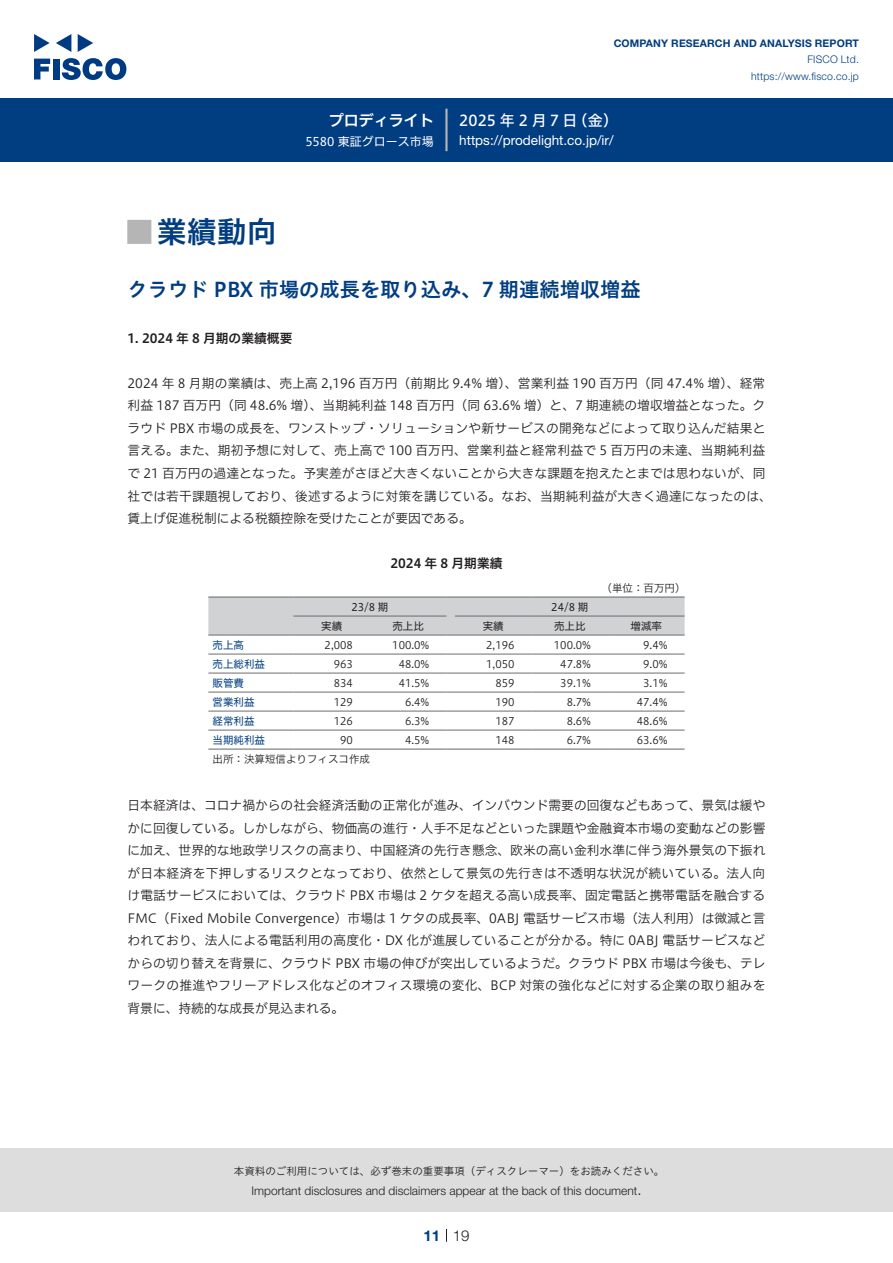
<style>
.page{position:relative;width:893px;height:1263px;background:#fff}
.page>*{position:absolute;margin:0;border:0;box-sizing:border-box;transform-origin:0 0}
.t1{font:30px "Hiragino UD Sans Std N W6";color:#003d81}
.t2{font:24px "Hiragino UD Sans Std N W6";color:#b5b5b6}
.中タイトル{font:20.25px "Hiragino UD Sans Std W6";color:#003d81}
.t3{font:15px "Hiragino UD Sans F Std N W5";letter-spacing:.21em;color:#fff}
.t4{font:15px "Hiragino UD Sans F Std N W6";color:#fff}
.t5{font:300 15px "Helvetica Neue LT Std";color:#231f20}
.t6{font:700 15px "Helvetica Neue LT Std";color:#003d81}
.t7{font:13.5px "Helvetica Neue LT Std";color:#fff}
.本文{font:12.75px/22.5px "Hiragino UD Sans F Std N W3";letter-spacing:.01em;color:#231f20}
.小タイトル{font:12.75px "Hiragino UD Sans F Std N W6";color:#231f20}
.チャートタイトル{font:12.75px "Hiragino UD Sans F Std N W6";color:#231f20}
.t8{font:300 12px "Helvetica Neue LT Std";color:#231f20}
.t9{font:12px "Hiragino UD Sans F Std N W4";color:#fff}
.表数字{font:10.5px "Hiragino UD Sans F Std N W3";color:#231f20}
.t10{font:10.5px "Hiragino UD Sans Std W3";color:#231f20}
.t11{font:700 10.5px "Helvetica Neue LT Std";letter-spacing:.015em;color:#003d81}
.t12{font:300 10.5px/16.5px "Helvetica Neue LT Std";letter-spacing:.015em;color:#003d81;text-align:right}
.表左{font:10.5px "Hiragino UD Sans F Std N W4";color:#003d81}
.表上{font:10.5px "Hiragino UD Sans F Std N W4";color:#231f20}
.表組み基本スタイル{font:10.5px "Hiragino UD Sans F Std N W3";color:#231f20}
.表単位{font:10.5px "Hiragino UD Sans F Std N W3";color:#231f20}
</style>
<div class="page">
<div style="left:0;top:1148px;width:893px;height:64px;background:#ddd"></div>
<svg style="left:34px;top:59px;width:16px;height:20px"></svg>
<div style="left:53px;top:59px;width:6px;height:20px;background:#003a83"></div>
<svg style="left:62px;top:58px;width:64px;height:22px"></svg>
<svg style="left:34px;top:34px;width:16px;height:18px"></svg>
<svg style="left:78px;top:34px;width:15px;height:18px"></svg>
<svg style="left:56px;top:34px;width:15px;height:18px"></svg>
<div style="left:0;top:98px;width:893px;height:64px;background:#003d81"></div>
<hr style="left:445px;top:109px;width:3px;height:42px;background:#b5b5b6">
<svg style="left:446px;top:1229px;width:1px;height:13px"></svg>
<hr style="left:208px;top:654px;width:85px;height:1px;background:#6c6d70">
<hr style="left:293px;top:654px;width:77px;height:1px;background:#6c6d70">
<hr style="left:370px;top:654px;width:76px;height:1px;background:#6c6d70">
<hr style="left:455px;top:654px;width:76px;height:1px;background:#6c6d70">
<hr style="left:531px;top:654px;width:77px;height:1px;background:#6c6d70">
<hr style="left:608px;top:654px;width:77px;height:1px;background:#6c6d70">
<hr style="left:208px;top:673px;width:85px;height:1px;background:#6c6d70">
<hr style="left:293px;top:673px;width:77px;height:1px;background:#6c6d70">
<hr style="left:370px;top:673px;width:76px;height:1px;background:#6c6d70">
<hr style="left:455px;top:673px;width:76px;height:1px;background:#6c6d70">
<hr style="left:531px;top:673px;width:77px;height:1px;background:#6c6d70">
<hr style="left:608px;top:673px;width:77px;height:1px;background:#6c6d70">
<hr style="left:208px;top:692px;width:85px;height:1px;background:#6c6d70">
<hr style="left:293px;top:692px;width:77px;height:1px;background:#6c6d70">
<hr style="left:370px;top:692px;width:76px;height:1px;background:#6c6d70">
<hr style="left:455px;top:692px;width:76px;height:1px;background:#6c6d70">
<hr style="left:531px;top:692px;width:77px;height:1px;background:#6c6d70">
<hr style="left:608px;top:692px;width:77px;height:1px;background:#6c6d70">
<hr style="left:208px;top:711px;width:85px;height:1px;background:#6c6d70">
<hr style="left:293px;top:711px;width:77px;height:1px;background:#6c6d70">
<hr style="left:370px;top:711px;width:76px;height:1px;background:#6c6d70">
<hr style="left:455px;top:711px;width:76px;height:1px;background:#6c6d70">
<hr style="left:531px;top:711px;width:77px;height:1px;background:#6c6d70">
<hr style="left:608px;top:711px;width:77px;height:1px;background:#6c6d70">
<hr style="left:208px;top:730px;width:85px;height:1px;background:#6c6d70">
<hr style="left:293px;top:730px;width:77px;height:1px;background:#6c6d70">
<hr style="left:370px;top:730px;width:76px;height:1px;background:#6c6d70">
<hr style="left:455px;top:730px;width:76px;height:1px;background:#6c6d70">
<hr style="left:531px;top:730px;width:77px;height:1px;background:#6c6d70">
<hr style="left:608px;top:730px;width:77px;height:1px;background:#6c6d70">
<svg style="left:208px;top:596px;width:477px;height:40px;background:#cbccce"></svg>
<hr style="left:455px;top:596px;width:76px;height:2px;background:#6c6d70">
<hr style="left:531px;top:596px;width:77px;height:2px;background:#6c6d70">
<hr style="left:608px;top:596px;width:77px;height:2px;background:#6c6d70">
<hr style="left:208px;top:748px;width:85px;height:2px;background:#6c6d70">
<hr style="left:293px;top:748px;width:77px;height:2px;background:#6c6d70">
<hr style="left:370px;top:748px;width:76px;height:2px;background:#6c6d70">
<svg style="left:446px;top:748px;width:9px;height:2px"></svg>
<hr style="left:455px;top:748px;width:76px;height:2px;background:#6c6d70">
<hr style="left:531px;top:748px;width:77px;height:2px;background:#6c6d70">
<hr style="left:608px;top:748px;width:77px;height:2px;background:#6c6d70">
<p class="t4" style="left:329px;top:109px;width:107px">プロディライト</p>
<p class="t9" style="left:305px;top:132px;width:130px">5580 東証グロース市場</p>
<p class="t11" style="left:614px;top:37px;width:247px">COMPANY RESEARCH AND ANALYSIS REPORT</p>
<p class="t12" style="left:751px;top:51px;width:109px">FISCO Ltd. https://www.fisco.co j p.</p>
<p class="t3" style="left:459px;top:109px;width:120px">2025年2月7日</p>
<p class="t3" style="left:573px;top:109px;width:47px">（金(</p>
<p class="t7" style="left:459px;top:132px;width:156px">https://prodelight. c o j p. /i r/</p>
<p class="t1" style="left:157px;top:209px;width:121px">業績動向</p>
<p class="t2" style="left:128px;top:213px;width:25px">█</p>
<p class="中タイトル" style="left:128px;top:274px;width:515px">クラウド PBX 市場の成長を取り込み、7 期連続増収増益</p>
<p class="小タイトル" style="left:128px;top:328px;width:166px">1. 2024 年 8 月期の業績概要</p>
<p class="本文" style="left:128px;top:371px;width:646px">2024 年 8 月期の業績は、売上高 2,196 百万円（前期比 9.4% 増）、営業利益 190 百万円（同 47.4% 増）、経常利益 187 百万円（同 48.6% 増）、当期純利益 148 百万円（同 63.6% 増）と、7 期連続の増収増益となった。クラウド PBX 市場の成長を、ワンストップ・ソリューションや新サービスの開発などによって取り込んだ結果と言える。また、期初予想に対して、売上高で 100 百万円、営業利益と経常利益で 5 百万円の未達、当期純利益で 21 百万円の過達となった。予実差がさほど大きくないことから大きな課題を抱えたとまでは思わないが、同社では若干課題視しており、後述するように対策を講じている。なお、当期純利益が大きく過達になったのは、賃上げ促進税制による税額控除を受けたことが要因である。</p>
<p class="チャートタイトル" style="left:390px;top:553px;width:114px">2024 年 8 月期業績</p>
<p class="表単位" style="left:602px;top:580px;width:85px">（単位：百万円(</p>
<p class="表上" style="left:551px;top:599px;width:39px">24/8 期</p>
<p class="表上" style="left:351px;top:599px;width:39px">23/8 期</p>
<p class="表上" style="left:321px;top:618px;width:22px">実績</p>
<p class="表上" style="left:392px;top:618px;width:33px">売上比</p>
<p class="表上" style="left:483px;top:618px;width:22px">実績</p>
<p class="表上" style="left:554px;top:618px;width:33px">売上比</p>
<p class="表上" style="left:631px;top:618px;width:33px">増減率</p>
<p class="表左" style="left:213px;top:637px;width:33px">売上高</p>
<p class="表数字" style="left:325px;top:637px;width:30px">2,008</p>
<p class="表数字" style="left:392px;top:637px;width:39px">100.0%</p>
<p class="表数字" style="left:486px;top:637px;width:30px">2,196</p>
<p class="表数字" style="left:554px;top:637px;width:39px">100.0%</p>
<p class="表数字" style="left:643px;top:637px;width:26px">9.4%</p>
<p class="表左" style="left:213px;top:656px;width:54px">売上総利益</p>
<p class="表数字" style="left:334px;top:656px;width:21px">963</p>
<p class="表数字" style="left:399px;top:656px;width:32px">48.0%</p>
<p class="表数字" style="left:486px;top:656px;width:30px">1,050</p>
<p class="表数字" style="left:560px;top:656px;width:32px">47.8%</p>
<p class="表数字" style="left:643px;top:656px;width:26px">9.0%</p>
<p class="表左" style="left:213px;top:675px;width:33px">販管費</p>
<p class="表数字" style="left:334px;top:675px;width:21px">834</p>
<p class="表数字" style="left:399px;top:675px;width:32px">41.5%</p>
<p class="表数字" style="left:495px;top:675px;width:21px">859</p>
<p class="表数字" style="left:560px;top:675px;width:32px">39.1%</p>
<p class="表数字" style="left:643px;top:675px;width:26px">3.1%</p>
<p class="表左" style="left:213px;top:694px;width:43px">営業利益</p>
<p class="表数字" style="left:334px;top:694px;width:21px">129</p>
<p class="表数字" style="left:405px;top:694px;width:26px">6.4%</p>
<p class="表数字" style="left:495px;top:694px;width:21px">190</p>
<p class="表数字" style="left:567px;top:694px;width:26px">8.7%</p>
<p class="表数字" style="left:637px;top:694px;width:32px">47.4%</p>
<p class="表左" style="left:213px;top:713px;width:43px">経常利益</p>
<p class="表数字" style="left:334px;top:713px;width:21px">126</p>
<p class="表数字" style="left:405px;top:713px;width:26px">6.3%</p>
<p class="表数字" style="left:495px;top:713px;width:21px">187</p>
<p class="表数字" style="left:567px;top:713px;width:26px">8.6%</p>
<p class="表数字" style="left:637px;top:713px;width:32px">48.6%</p>
<p class="表左" style="left:213px;top:732px;width:54px">当期純利益</p>
<p class="表組み基本スタイル" style="left:213px;top:751px;width:159px">出所：決算短信よりフィスコ作成</p>
<p class="本文" style="left:128px;top:793px;width:639px;text-align:justify">日本経済は、コロナ禍からの社会経済活動の正常化が進み、インバウンド需要の回復などもあって、景気は緩やかに回復している。しかしながら、物価高の進行・人手不足などといった課題や金融資本市場の変動などの影響に加え、世界的な地政学リスクの高まり、中国経済の先行き懸念、欧米の高い金利水準に伴う海外景気の下振れが日本経済を下押しするリスクとなっており、依然として景気の先行きは不透明な状況が続いている。法人向け電話サービスにおいては、クラウド PBX 市場は 2 ケタを超える高い成長率、固定電話と携帯電話を融合するFMC（Fixed Mobile Convergence）市場は 1 ケタの成長率、0ABJ 電話サービス市場（法人利用）は微減と言われており、法人による電話利用の高度化・DX 化が進展していることが分かる。特に 0ABJ 電話サービスなどからの切り替えを背景に、クラウド PBX 市場の伸びが突出しているようだ。クラウド PBX 市場は今後も、テレワークの推進やフリーアドレス化などのオフィス環境の変化、BCP 対策の強化などに対する企業の取り組みを背景に、持続的な成長が見込まれる。</p>
<p class="表数字" style="left:567px;top:732px;width:26px">6.7%</p>
<p class="表数字" style="left:637px;top:732px;width:32px">63.6%</p>
<p class="表数字" style="left:340px;top:732px;width:14px">90</p>
<p class="表数字" style="left:495px;top:732px;width:21px">148</p>
<p class="表数字" style="left:405px;top:732px;width:26px">4.5%</p>
<p class="t10" style="left:234px;top:1163px;width:432px">本資料のご利用については、必ず巻末の重要事項（ディスクレーマー）をお読みください。</p>
<p class="t5" style="left:637px;top:1180px;width:6px">.</p>
<p class="t8" style="left:251px;top:1183px;width:387px">Important disclosures and disclaimers appear at the back of this document</p>
<p class="t6" style="left:423px;top:1226px;width:18px">11</p>
<p class="t5" style="left:453px;top:1226px;width:18px">19</p>
</div>
